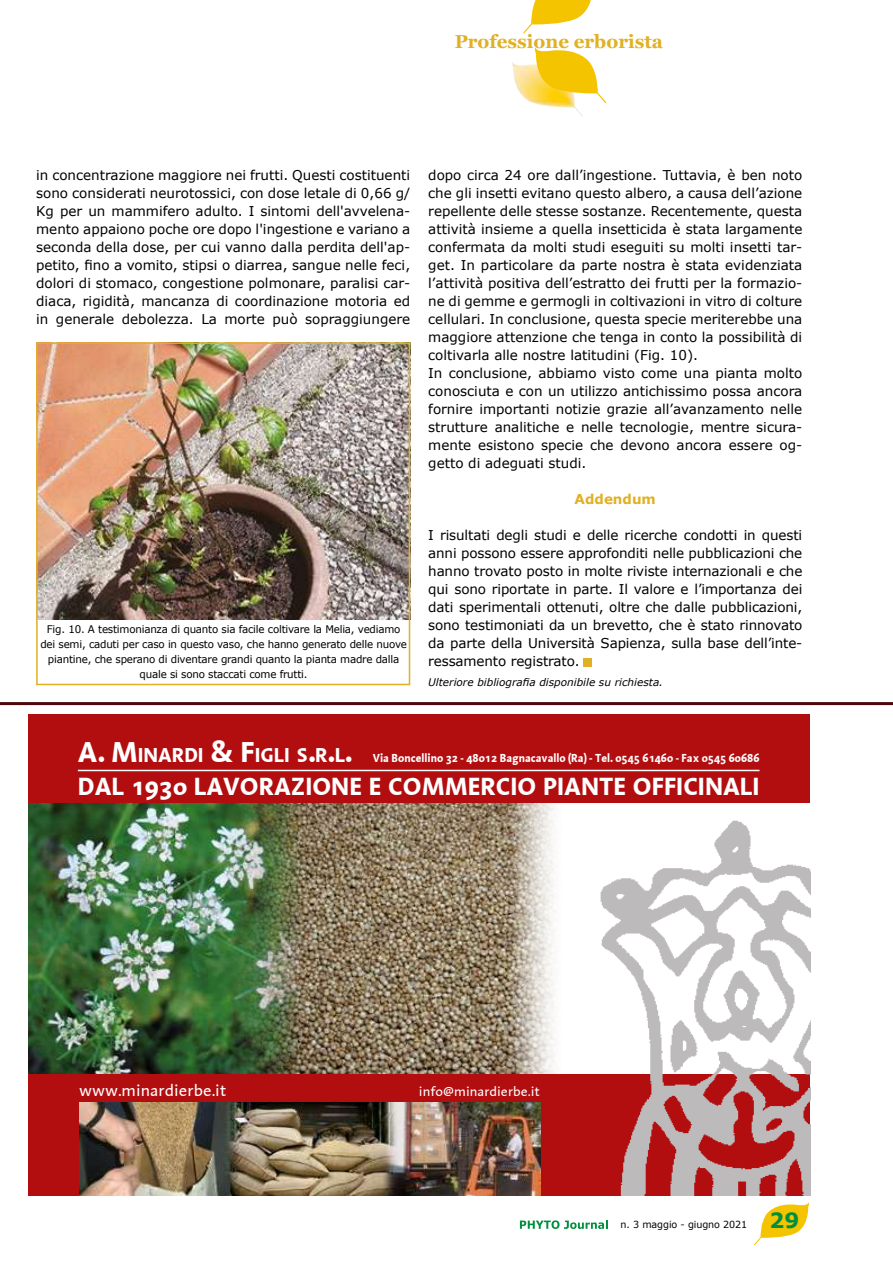
<style>
.page{position:relative;width:893px;height:1263px;background:#fff}
.page>*{position:absolute;margin:0;border:0;box-sizing:border-box;transform-origin:0 0}
.t1{font:700 25.65px "Linotype Aroma";color:#fff}
.t2{font:700 20.85px "Linotype Aroma";color:#fff}
.t3{font:700 18.75px "Georgia";color:#e1b024}
.t4{font:16.5px "Linotype Aroma";color:#fff}
.t5{font:13.5px/18px "Verdana";color:#000;text-align:justify}
.t6{font:13.5px "Linotype Aroma";color:#fff}
.t7{font:700 13.5px "Verdana";color:#e1b024}
.t8{font:700 12px "Linotype Aroma";color:#fff;scale:.93 1}
.t9{font:10.5px/15px "Verdana";letter-spacing:-.02em;color:#000;text-align:center}
.t10{font:italic 10.5px "Verdana";color:#000}
.t11{font:9.75px "Verdana";letter-spacing:-.01em;color:#000}
.s1{font-size:29.7px}
.s2{font-weight:700;font-size:21px;color:#008e3f}
</style>
<div class="page">
<svg style="left:520px;top:1220px;width:88px;height:9px"></svg>
<svg style="left:523px;top:0;width:68px;height:33px"></svg>
<img style="left:512px;top:62px;width:71px;height:55px">
<svg style="left:534px;top:47px;width:72px;height:56px"></svg>
<hr style="left:0;top:702px;width:893px;height:3px;background:#4d080d">
<img style="left:29px;top:803px;width:190px;height:271px">
<img style="left:219px;top:803px;width:289px;height:271px">
<svg style="left:508px;top:803px;width:47px;height:271px"></svg>
<div style="left:29px;top:714px;width:781px;height:89px;background:#b20e10"></div>
<div style="left:29px;top:1074px;width:781px;height:121px;background:#b20e10"></div>
<img style="left:600px;top:820px;width:210px;height:375px">
<img style="left:79px;top:1102px;width:461px;height:93px">
<hr style="left:78px;top:770px;width:681px;height:1px;background:#fff">
<svg style="left:754px;top:1202px;width:55px;height:43px"></svg>
<div style="left:584px;top:658px;width:8px;height:8px;background:#e1b024"></div>
<img style="left:39px;top:345px;width:368px;height:274px">
<div style="left:36px;top:342px;width:374px;height:343px;border:2px solid #e1b024"></div>
<h3 class="t3" style="left:455px;top:29px;width:210px">Professione erborista</h3>
<p class="t5" style="left:36px;top:166px;width:376px">in concentrazione maggiore nei frutti. Questi costituenti sono considerati neurotossici, con dose letale di 0,66 g/ Kg per un mammifero adulto. I sintomi dell'avvelena&shy;mento appaiono poche ore dopo l'ingestione e variano a seconda della dose, per cui vanno dalla perdita dell'ap&shy;petito, fino a vomito, stipsi o diarrea, sangue nelle feci, dolori di stomaco, congestione polmonare, paralisi car&shy;diaca, rigidità, mancanza di coordinazione motoria ed in generale debolezza. La morte può sopraggiungere</p>
<p class="t5" style="left:428px;top:166px;width:376px;text-align:left">dopo circa 24 ore dall’ingestione. Tuttavia, è ben noto che gli insetti evitano questo albero, a causa dell’azione repellente delle stesse sostanze. Recentemente, questa attività insieme a quella insetticida è stata largamente confermata da molti studi eseguiti su molti insetti tar&shy;get. In particolare da parte nostra è stata evidenziata l’attività positiva dell’estratto dei frutti per la formazio&shy;ne di gemme e germogli in coltivazioni in vitro di colture cellulari. In conclusione, questa specie meriterebbe una maggiore attenzione che tenga in conto la possibilità di coltivarla alle nostre latitudini (Fig. 10).<br>In conclusione, abbiamo visto come una pianta molto conosciuta e con un utilizzo antichissimo possa ancora fornire importanti notizie grazie all’avanzamento nelle strutture analitiche e nelle tecnologie, mentre sicura&shy;mente esistono specie che devono ancora essere og&shy;getto di adeguati studi.</p>
<p class="t7" style="left:575px;top:489px;width:83px">Addendum</p>
<p class="t5" style="left:428px;top:526px;width:376px">I risultati degli studi e delle ricerche condotti in questi anni possono essere approfonditi nelle pubblicazioni che hanno trovato posto in molte riviste internazionali e che qui sono riportate in parte. Il valore e l’importanza dei dati sperimentali ottenuti, oltre che dalle pubblicazioni, sono testimoniati da un brevetto, che è stato rinnovato da parte della Università Sapienza, sulla base dell’inte&shy;ressamento registrato.</p>
<p class="t9" style="left:40px;top:621px;width:368px">Fig. 10. A testimonianza di quanto sia facile coltivare la Melia, vediamo dei semi, caduti per caso in questo vaso, che hanno generato delle nuove piantine, che sperano di diventare grandi quanto la pianta madre dalla quale si sono staccati come frutti.</p>
<p class="t10" style="left:428px;top:675px;width:236px">Ulteriore bibliografia disponibile su richiesta.</p>
<h2 class="t2" style="left:78px;top:741px;width:276px"><span class="s1">A. M</span>INARDI <span class="s1">&amp; F</span>IGLI S<span class="s1">.</span>R<span class="s1">.</span>L<span class="s1">.</span></h2>
<p class="t8" style="left:373px;top:750px;width:417px">VIA BONCELLINO 32 - 48012 BAGNACAVALLO (RA) - TEL. 0545 61460 - FAX 0545 60686</p>
<h1 class="t1" style="left:78px;top:770px;width:683px">DAL 1930 LAVORAZIONE E COMMERCIO PIANTE OFFICINALI</h1>
<p class="t4" style="left:79px;top:1079px;width:149px">www.minardierbe.it</p>
<p class="t6" style="left:419px;top:1082px;width:123px">info@minardierbe.it</p>
<p class="t11" style="left:621px;top:1217px;width:180px">n. 3 maggio - giugno 2021 <span class="s2">29</span></p>
</div>
